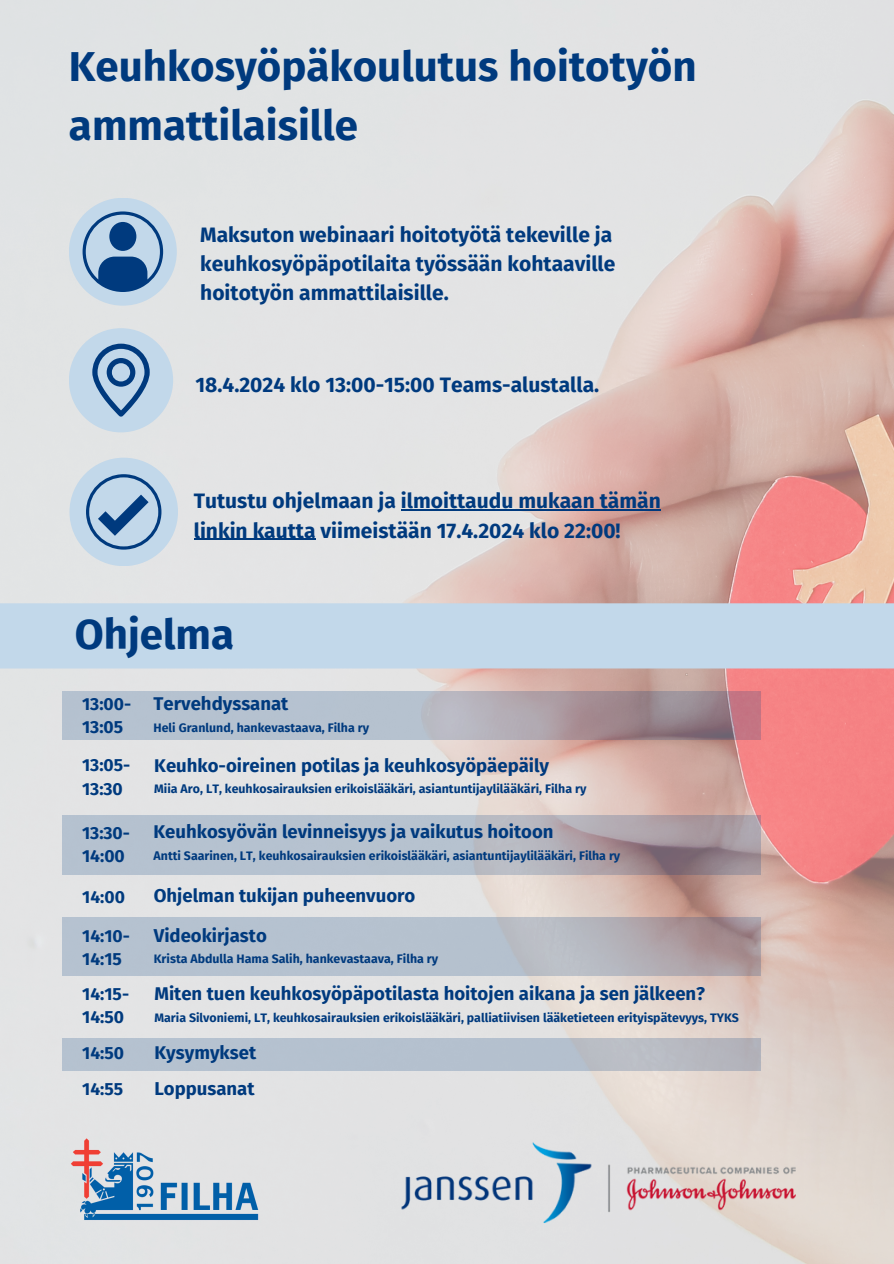
<style>
.page{position:relative;width:894px;height:1264px;background:#fff}
.page>*{position:absolute;margin:0;border:0;box-sizing:border-box;transform-origin:0 0}
.t1{font:700 42px/58.5px "Fira Sans";color:#003a7e}
.t2{font:700 21px/29.2px "Fira Sans";color:#003a7e}
.t3{font:700 18.45px "Fira Sans";color:#003a7e}
.t4{font:700 17.55px/23.5px "Fira Sans";color:#003a7e}
.t5{font:700 12.3px "Fira Sans";color:#003a7e}
</style>
<div class="page">
<img style="left:0;top:0;width:893px;height:1263px">
<div style="left:69px;top:198px;width:108px;height:108px;background:#c2d8ea;border-radius:50%"></div>
<svg style="left:83px;top:211px;width:80px;height:81px"></svg>
<svg style="left:62px;top:691px;width:698px;height:48px;background:#aeabb7"></svg>
<svg style="left:62px;top:815px;width:698px;height:59px;background:#b0b3be"></svg>
<svg style="left:62px;top:917px;width:698px;height:58px;background:#b3b8c3"></svg>
<div style="left:62px;top:1038px;width:698px;height:32px;background:linear-gradient(to right,#b4c4d4,#b6bac2)"></div>
<div style="left:0;top:603px;width:893px;height:65px;background:#c2d8ea"></div>
<div style="left:69px;top:328px;width:104px;height:104px;background:#c2d8ea;border-radius:50%"></div>
<svg style="left:92px;top:343px;width:58px;height:73px"></svg>
<hr style="left:401px;top:509px;width:259px;height:1px;background:#003a7e">
<hr style="left:194px;top:538px;width:121px;height:2px;background:#003a7e">
<div style="left:69px;top:457px;width:109px;height:109px;background:#c2d8ea;border-radius:50%"></div>
<svg style="left:86px;top:474px;width:75px;height:75px"></svg>
<img style="left:58px;top:1126px;width:213px;height:107px">
<img style="left:394px;top:1142px;width:410px;height:86px">
<h3 class="t1" style="left:69px;top:38px;width:629px">Keuhkosyöpäkoulutus hoitotyön ammattilaisille</h3>
<p class="t2" style="left:200px;top:220px;width:416px">Maksuton webinaari hoitotyötä tekeville ja keuhkosyöpäpotilaita työssään kohtaaville hoitotyön ammattilaisille.</p>
<h1 class="t2" style="left:195px;top:370px;width:405px">18.4.2024 klo 13:00-15:00 Teams-alustalla.</h1>
<p class="t2" style="left:194px;top:486px;width:468px">Tutustu ohjelmaan ja ilmoittaudu mukaan tämän linkin kautta viimeistään 17.4.2024 klo 22:00!</p>
<h3 class="t1" style="left:75px;top:606px;width:161px">Ohjelma</h3>
<p class="t4" style="left:82px;top:692px;width:50px">13:00-<br>13:05</p>
<h1 class="t3" style="left:153px;top:693px;width:136px">Tervehdyssanat</h1>
<h2 class="t5" style="left:153px;top:720px;width:217px">Heli Granlund, hankevastaava, Filha ry</h2>
<h3 class="t4" style="left:82px;top:753px;width:50px">13:05-<br>13:30</h3>
<p class="t3" style="left:154px;top:754px;width:396px">Keuhko-oireinen potilas ja keuhkosyöpäepäily</p>
<h3 class="t5" style="left:154px;top:781px;width:433px">Miia Aro, LT, keuhkosairauksien erikoislääkäri, asiantuntijaylilääkäri, Filha ry</h3>
<h3 class="t4" style="left:82px;top:821px;width:49px">13:30-<br>14:00</h3>
<p class="t3" style="left:153px;top:821px;width:401px">Keuhkosyövän levinneisyys ja vaikutus hoitoon</p>
<h3 class="t5" style="left:153px;top:848px;width:468px">Antti Saarinen, LT, keuhkosairauksien erikoislääkäri, asiantuntijaylilääkäri, Filha ry</h3>
<h3 class="t4" style="left:82px;top:885px;width:44px">14:00</h3>
<h3 class="t3" style="left:154px;top:884px;width:263px">Ohjelman tukijan puheenvuoro</h3>
<p class="t4" style="left:82px;top:924px;width:49px">14:10-<br>14:15</p>
<h3 class="t3" style="left:154px;top:924px;width:115px">Videokirjasto</h3>
<h3 class="t5" style="left:154px;top:951px;width:286px">Krista Abdulla Hama Salih, hankevastaava, Filha ry</h3>
<h3 class="t4" style="left:82px;top:982px;width:48px">14:15-<br>14:50</h3>
<p class="t3" style="left:154px;top:983px;width:552px">Miten tuen keuhkosyöpäpotilasta hoitojen aikana ja sen jälkeen?</p>
<h3 class="t5" style="left:154px;top:1010px;width:585px">Maria Silvoniemi, LT, keuhkosairauksien erikoislääkäri, palliatiivisen lääketieteen erityispätevyys, TYKS</h3>
<h3 class="t4" style="left:82px;top:1041px;width:43px">14:50</h3>
<h3 class="t3" style="left:154px;top:1041px;width:103px">Kysymykset</h3>
<p class="t4" style="left:82px;top:1076px;width:42px">14:55</p>
<h3 class="t3" style="left:154px;top:1077px;width:102px">Loppusanat</h3>
</div>
